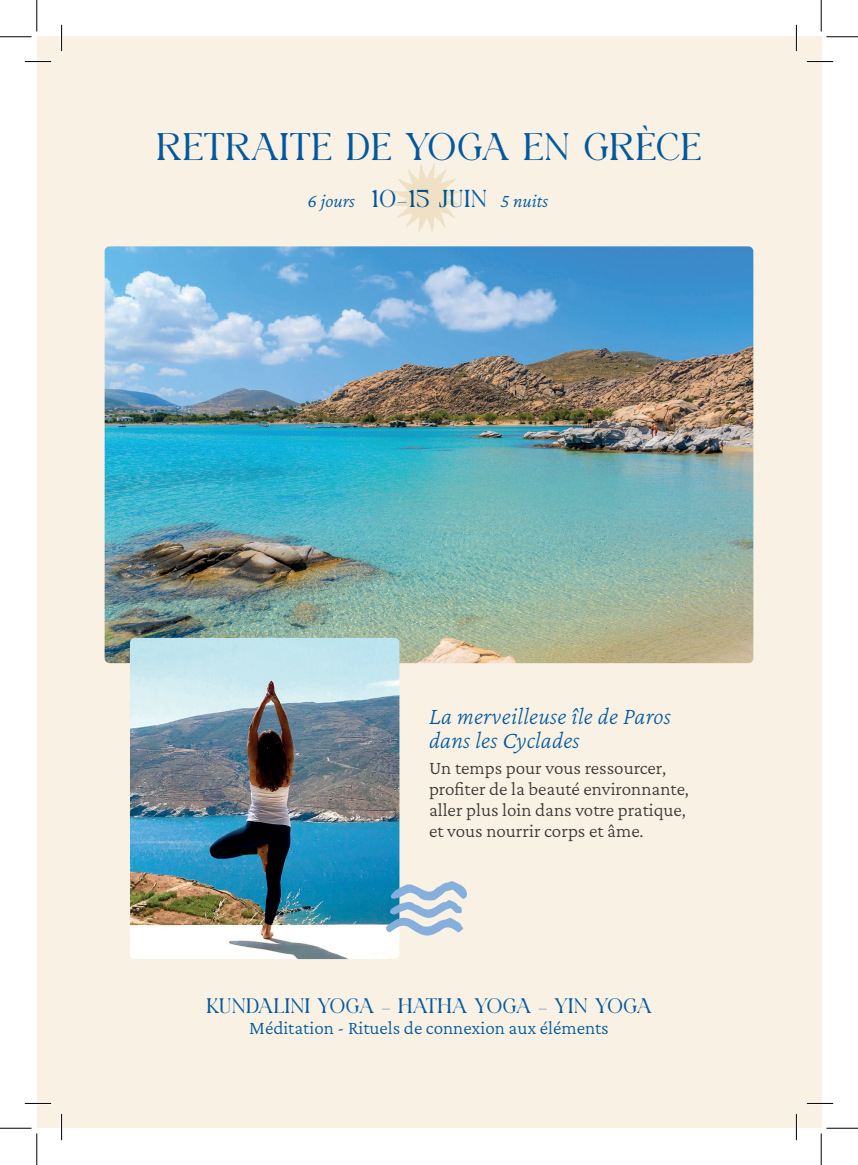
<style>
.page{position:relative;width:858px;height:1165px;background:#fff}
.page>*{position:absolute;margin:0;border:0;box-sizing:border-box;transform-origin:0 0}
.t1{font:38.5px "CAKELAN Regular";color:#01589e}
.t2{font:italic 200 24.5px/24.5px "Crimson Pro";letter-spacing:.01em;color:#01589e}
.t3{font:24.5px "CAKELAN Regular";color:#01589e}
.t4{font:21px "CAKELAN Regular";color:#01589e}
.t5{font:300 19.25px/21px "Crimson Pro";color:#3a3633}
.t6{font:300 19.25px "Crimson Pro";color:#01589e}
.t7{font:italic 300 19.25px "Crimson Pro";color:#01589e}
</style>
<div class="page">
<div style="left:37px;top:37px;width:784px;height:1091px;background:#f7eede"></div>
<img style="left:105px;top:246px;width:648px;height:417px">
<img style="left:130px;top:638px;width:269px;height:321px">
<svg style="left:385px;top:881px;width:82px;height:54px"></svg>
<svg style="left:393px;top:164px;width:68px;height:68px"></svg>
<hr style="left:25px;top:60px;width:26px;height:3px;background:#fff">
<hr style="left:806px;top:60px;width:26px;height:3px;background:#fff">
<hr style="left:25px;top:1102px;width:26px;height:2px;background:#fff">
<hr style="left:806px;top:1102px;width:26px;height:2px;background:#fff">
<hr style="left:60px;top:25px;width:3px;height:26px;background:#fff">
<hr style="left:60px;top:1114px;width:3px;height:26px;background:#fff">
<hr style="left:795px;top:25px;width:2px;height:26px;background:#fff">
<hr style="left:795px;top:1114px;width:2px;height:26px;background:#fff">
<svg style="left:25px;top:61px;width:26px;height:1px"></svg>
<svg style="left:806px;top:61px;width:26px;height:1px"></svg>
<svg style="left:25px;top:1103px;width:26px;height:1px"></svg>
<svg style="left:806px;top:1103px;width:26px;height:1px"></svg>
<svg style="left:61px;top:25px;width:1px;height:26px"></svg>
<svg style="left:61px;top:1114px;width:1px;height:26px"></svg>
<svg style="left:795px;top:25px;width:1px;height:26px"></svg>
<svg style="left:795px;top:1114px;width:1px;height:26px"></svg>
<hr style="left:0;top:36px;width:32px;height:1px;background:#000">
<hr style="left:826px;top:36px;width:31px;height:1px;background:#000">
<hr style="left:0;top:1128px;width:32px;height:1px;background:#000">
<hr style="left:826px;top:1128px;width:31px;height:1px;background:#000">
<hr style="left:36px;top:0;width:1px;height:32px;background:#000">
<hr style="left:36px;top:1133px;width:1px;height:32px;background:#000">
<hr style="left:820px;top:0;width:1px;height:32px;background:#000">
<hr style="left:820px;top:1133px;width:1px;height:32px;background:#000">
<h1 class="t1" style="left:156px;top:124px;width:547px">RETRAITE DE YOGA EN GRÈCE</h1>
<p class="t3" style="left:370px;top:184px;width:118px">10-15 JUIN</p>
<p class="t7" style="left:307px;top:188px;width:49px">6 jours</p>
<p class="t7" style="left:500px;top:188px;width:49px">5 nuits</p>
<p class="t2" style="left:429px;top:703px;width:243px">La merveilleuse île de Paros dans les Cyclades</p>
<p class="t5" style="left:429px;top:757px;width:261px">Un temps pour vous ressourcer, profiter de la beauté environnante, aller plus loin dans votre pratique, et vous nourrir corps et âme.</p>
<p class="t4" style="left:206px;top:994px;width:447px">KUNDALiNI YOGA - HATHA YOGA - YIN YOGA</p>
<p class="t6" style="left:249px;top:1015px;width:361px">Méditation - Rituels de connexion aux éléments</p>
</div>
